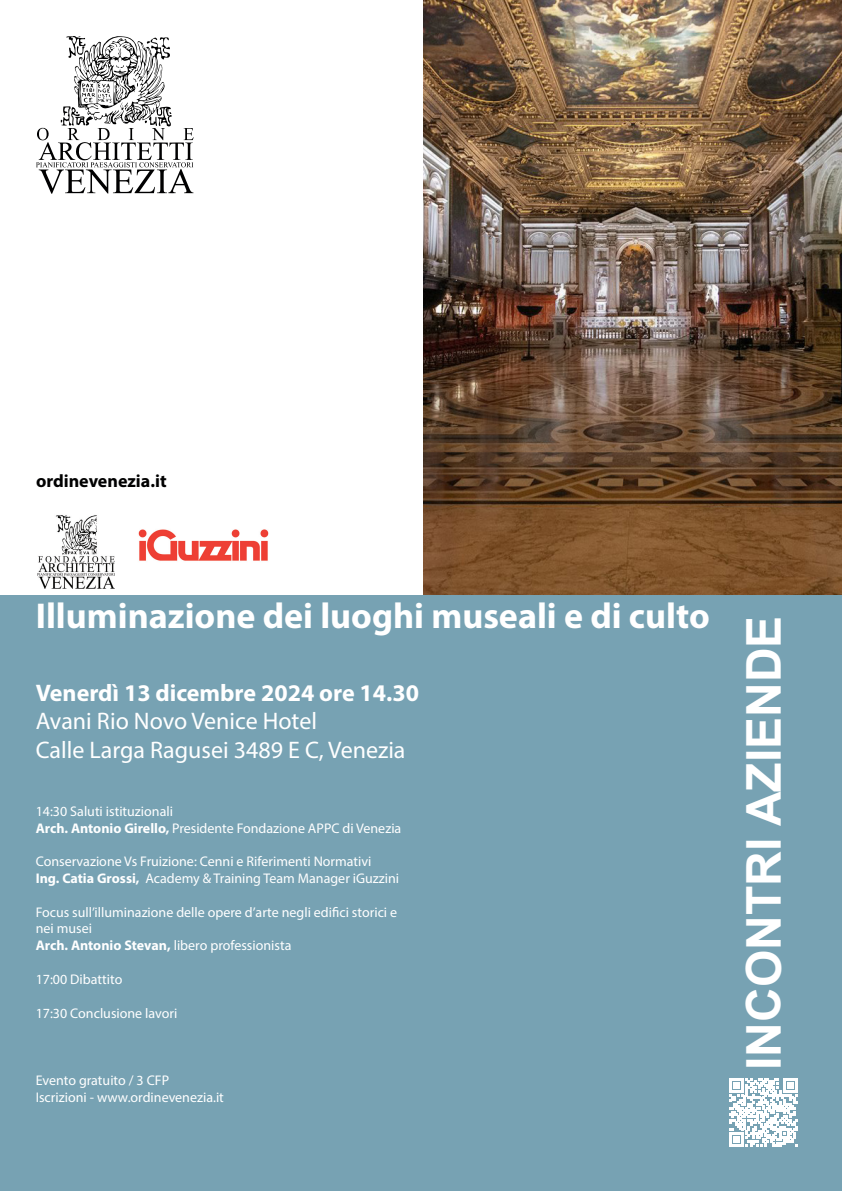
<style>
.page{position:relative;width:842px;height:1191px;background:#fff}
.page>*{position:absolute;margin:0;border:0;box-sizing:border-box;transform-origin:0 0}
.t1{font:700 48px "Arial";color:#fff}
.t2{font:700 36px "Myriad Pro";color:#fff}
.t3{font:24px "Myriad Pro";color:#fff}
.t4{font:700 24px "Myriad Pro";color:#fff}
.t5{font:700 18px "Myriad Pro";color:#000001}
.t6{font:14px/16.8px "Myriad Pro";color:#fff}
.s1{font-weight:700}
</style>
<div class="page">
<img style="left:423px;top:0;width:419px;height:595px">
<div style="left:0;top:595px;width:842px;height:596px;background:#77a2b3"></div>
<svg style="left:36px;top:36px;width:158px;height:158px"></svg>
<img style="left:37px;top:515px;width:78px;height:73px">
<svg style="left:729px;top:1078px;width:69px;height:68px"></svg>
<img style="left:138px;top:529px;width:131px;height:32px">
<p class="t5" style="left:36px;top:469px;width:132px">ordinevenezia.it</p>
<p class="t2" style="left:36px;top:592px;width:676px">Illuminazione dei luoghi museali e di culto</p>
<p class="t4" style="left:36px;top:677px;width:385px">Venerdì 13 dicembre 2024 ore 14.30</p>
<p class="t3" style="left:36px;top:706px;width:283px">Avani Rio Novo Venice Hotel</p>
<p class="t3" style="left:36px;top:735px;width:371px">Calle Larga Ragusei 3489 E C, Venezia</p>
<p class="t6" style="left:36px;top:802px;width:139px">14:30 Saluti istituzionali</p>
<p class="t6" style="left:36px;top:819px;width:367px"><span class="s1">Arch. Antonio Girello,</span> Presidente Fondazione APPC di Venezia</p>
<p class="t6" style="left:36px;top:853px;width:337px">Conservazione Vs Fruizione: Cenni e Riferimenti Normativi</p>
<p class="t6" style="left:36px;top:869px;width:365px"><span class="s1">Ing. Catia Grossi,</span> Academy &amp; Training Team Manager iGuzzini</p>
<p class="t6" style="left:36px;top:903px;width:363px">Focus sull’illuminazione delle opere d’arte negli edifici storici e nei musei</p>
<p class="t6" style="left:36px;top:937px;width:257px"><span class="s1">Arch. Antonio Stevan,</span> libero professionista</p>
<p class="t6" style="left:36px;top:970px;width:88px">17:00 Dibattito</p>
<p class="t6" style="left:36px;top:1004px;width:143px">17:30 Conclusione lavori</p>
<p class="t6" style="left:36px;top:1071px;width:135px">Evento gratuito / 3 CFP</p>
<p class="t6" style="left:36px;top:1088px;width:190px">Iscrizioni - www.ordinevenezia.it</p>
<p class="t1" style="left:730px;top:1070px;width:456px;rotate:-90deg">INCONTRI AZIENDE</p>
</div>
